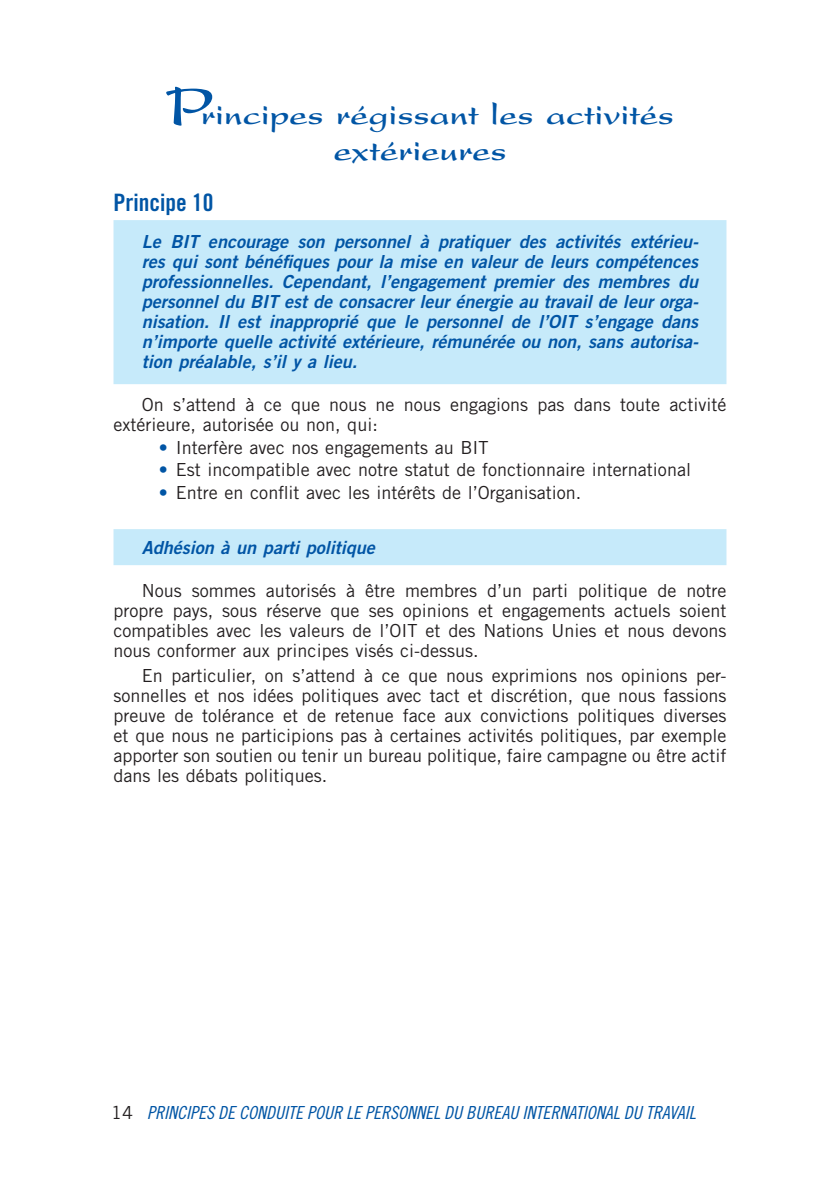
<style>
.page{position:relative;width:840px;height:1191px;background:#fff}
.page>*{position:absolute;margin:0;border:0;box-sizing:border-box;transform-origin:0 0}
.t1{font:700 32px/36px "Present LT Std";color:#0155a5;text-align:center}
.t2{font:24px "Trade Gothic LT Std Bd Cn 20";color:#0155a5}
.t3{font:18px/20px "Trade Gothic LT Std";color:#231f20;text-align:justify}
.t4{font:18px/20px "Trade Gothic LT Std Bd 2 Obl";color:#0155a5;text-align:justify}
.t5{font:18px "Trade Gothic LT Std Cn 18 Obl";color:#0155a5}
.s1{font-size:60px}
.s2{color:#0155a5}
.s3{font-family:"Trade Gothic LT Std";color:#231f20}
</style>
<div class="page">
<div style="left:113px;top:220px;width:613px;height:164px;background:#c6eafa"></div>
<div style="left:113px;top:529px;width:613px;height:36px;background:#c6eafa"></div>
<h1 class="t1" style="left:166px;top:97px;width:509px"><span class="s1">P</span>rincipes régissant les activités extérieures</h1>
<h2 class="t2" style="left:113px;top:188px;width:101px">Principe 10</h2>
<p class="t4" style="left:142px;top:232px;width:558px">Le BIT encourage son personnel à pratiquer des activités extérieu&shy;res qui sont bénéfiques pour la mise en valeur de leurs compétences professionnelles. Cependant, l’engagement premier des membres du personnel du BIT est de consacrer leur énergie au travail de leur orga&shy;nisation. Il est inapproprié que le personnel de l’OIT s’engage dans n’importe quelle activité extérieure, rémunérée ou non, sans autorisa&shy;tion préalable, s’il y a lieu.</p>
<p class="t3" style="left:113px;top:394px;width:614px;text-indent:28px">On s’attend à ce que nous ne nous engagions pas dans toute activité extérieure, autorisée ou non, qui:</p>
<p class="t3" style="left:159px;top:437px;width:331px"><span class="s2">•</span> Interfère avec nos engagements au BIT</p>
<p class="t3" style="left:159px;top:460px;width:533px"><span class="s2">•</span> Est incompatible avec notre statut de fonctionnaire international</p>
<p class="t3" style="left:159px;top:483px;width:424px"><span class="s2">•</span> Entre en conflit avec les intérêts de l’Organisation.</p>
<p class="t4" style="left:142px;top:537px;width:234px">Adhésion à un parti politique</p>
<p class="t3" style="left:113px;top:580px;width:614px;text-indent:28px">Nous sommes autorisés à être membres d’un parti politique de notre propre pays, sous réserve que ses opinions et engagements actuels soient compatibles avec les valeurs de l’OIT et des Nations Unies et nous devons nous conformer aux principes visés ci-dessus.</p>
<p class="t3" style="left:113px;top:665px;width:614px;text-indent:28px">En particulier, on s’attend à ce que nous exprimions nos opinions per&shy;sonnelles et nos idées politiques avec tact et discrétion, que nous fassions preuve de tolérance et de retenue face aux convictions politiques diverses et que nous ne participions pas à certaines activités politiques, par exemple apporter son soutien ou tenir un bureau politique, faire campagne ou être actif dans les débats politiques.</p>
<p class="t5" style="left:111px;top:1101px;width:586px"><span class="s3">14</span> PRINCIPES DE CONDUITE POUR LE PERSONNEL DU BUREAU INTERNATIONAL DU TRAVAIL</p>
</div>
